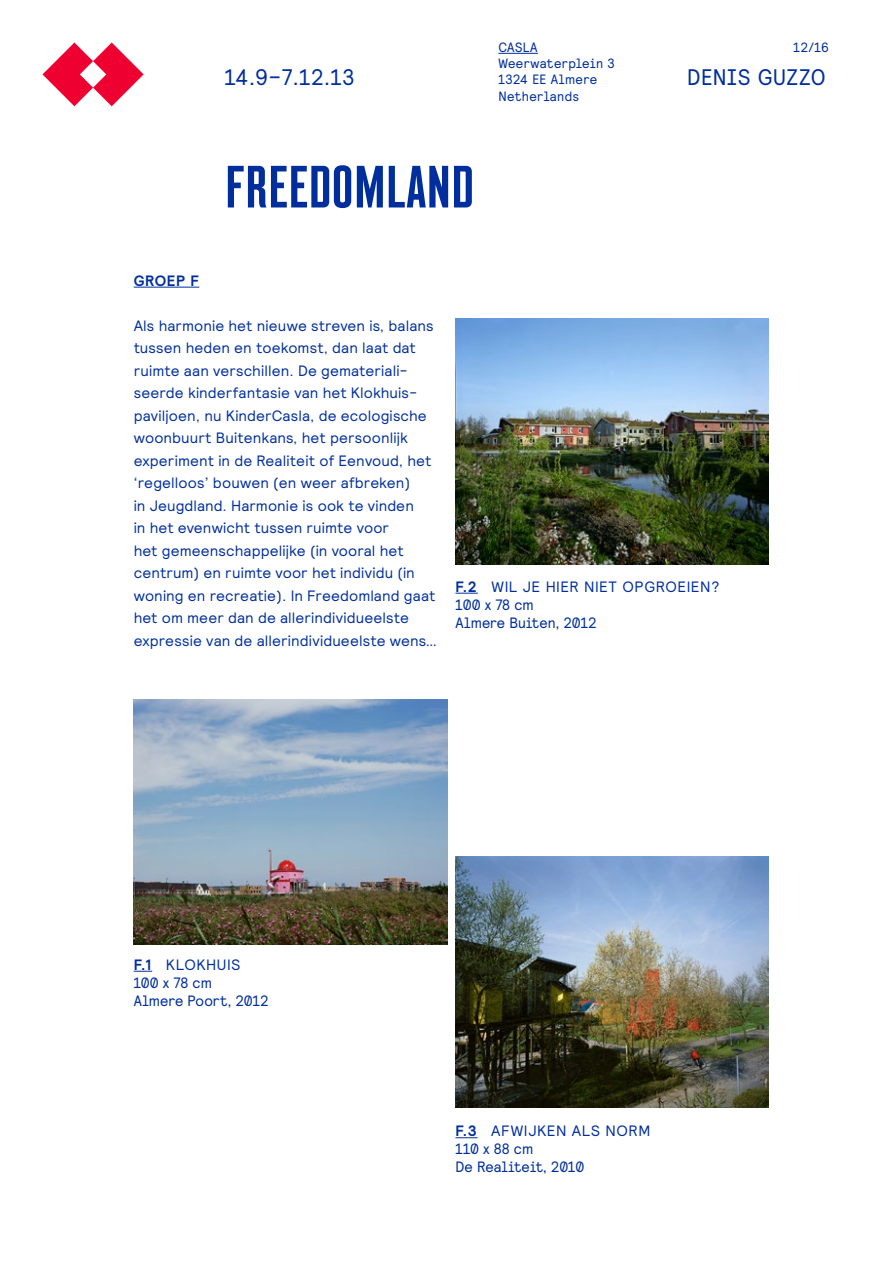
<style>
.page{position:relative;width:893px;height:1263px;background:#fff}
.page>*{position:absolute;margin:0;border:0;box-sizing:border-box;transform-origin:0 0}
.t1{font:condensed 59.55px "Montefiore";letter-spacing:.015em;color:#002f9d}
.t2{font:22.5px "Relative Faux";letter-spacing:.03em;color:#002f9d}
.t3{font:15px/22.5px "Relative";letter-spacing:.005em;color:#002f9d}
.t4{font:15px/18px "Relative Faux";letter-spacing:.005em;color:#002f9d}
.t5{font:700 15px "Relative";color:#002f9d}
.t6{font:13.5px/16.2px "Relative Faux";letter-spacing:.025em;color:#002f9d}
.s1{font-weight:700}
</style>
<div class="page">
<hr style="left:134px;top:287px;width:65px;height:1px;background:#002f9d">
<svg style="left:134px;top:971px;width:18px;height:1px"></svg>
<svg style="left:455px;top:593px;width:23px;height:1px"></svg>
<svg style="left:455px;top:1137px;width:23px;height:1px"></svg>
<hr style="left:498px;top:53px;width:40px;height:1px;background:#002f9d">
<svg style="left:43px;top:43px;width:101px;height:63px"></svg>
<img style="left:134px;top:699px;width:313px;height:246px">
<img style="left:455px;top:319px;width:314px;height:245px">
<img style="left:455px;top:857px;width:314px;height:251px">
<p class="t6" style="left:498px;top:39px;width:118px">casla<br>Weerwaterplein 3<br>1324 EE Almere<br>Netherlands</p>
<p class="t6" style="left:794px;top:39px;width:37px">12/16</p>
<h2 class="t2" style="left:225px;top:63px;width:131px">14.9–7.12.13</h2>
<h2 class="t2" style="left:687px;top:63px;width:140px">DENIS GUZZO</h2>
<h1 class="t1" style="left:225px;top:152px;width:250px">FREEDOMLAND</h1>
<p class="t5" style="left:134px;top:271px;width:67px">GROEP F</p>
<p class="t3" style="left:134px;top:314px;width:305px">Als harmonie het nieuwe streven is, balans tussen heden en toekomst, dan laat dat ruimte aan verschillen. De gemateriali&shy;seerde kinderfantasie van het Klokhuis&shy;paviljoen, nu KinderCasla, de ecologische woonbuurt Buitenkans, het persoonlijk experiment in de Realiteit of Eenvoud, het ‘regelloos’ bouwen (en weer afbreken)<br>in Jeugdland. Harmonie is ook te vinden<br>in het evenwicht tussen ruimte voor<br>het gemeenschappelijke (in vooral het centrum) en ruimte voor het individu (in woning en recreatie). In Freedomland gaat het om meer dan de allerindividueelste expressie van de allerindividueelste wens…</p>
<p class="t3" style="left:455px;top:575px;width:100px"><span class="s1">F.2</span> Wil je hier</p>
<p class="t3" style="left:584px;top:575px;width:9px">niet</p>
<p class="t3" style="left:622px;top:575px;width:11px">opgroeien</p>
<p class="t3" style="left:711px;top:575px;width:10px">?</p>
<p class="t4" style="left:455px;top:595px;width:142px">100 x 78 cm<br>Almere Buiten, 2012</p>
<p class="t3" style="left:134px;top:953px;width:52px"><span class="s1">F.1</span> Klokhuis</p>
<p class="t4" style="left:134px;top:973px;width:136px">100 x 78 cm<br>Almere Poort, 2012</p>
<p class="t3" style="left:455px;top:1119px;width:55px"><span class="s1">F.3</span> Afwi</p>
<p class="t3" style="left:528px;top:1119px;width:19px">jken</p>
<p class="t3" style="left:572px;top:1119px;width:11px">als</p>
<p class="t3" style="left:605px;top:1119px;width:12px">norm</p>
<p class="t4" style="left:455px;top:1139px;width:130px">110 x 88 cm<br>De Realiteit, 2010</p>
</div>
